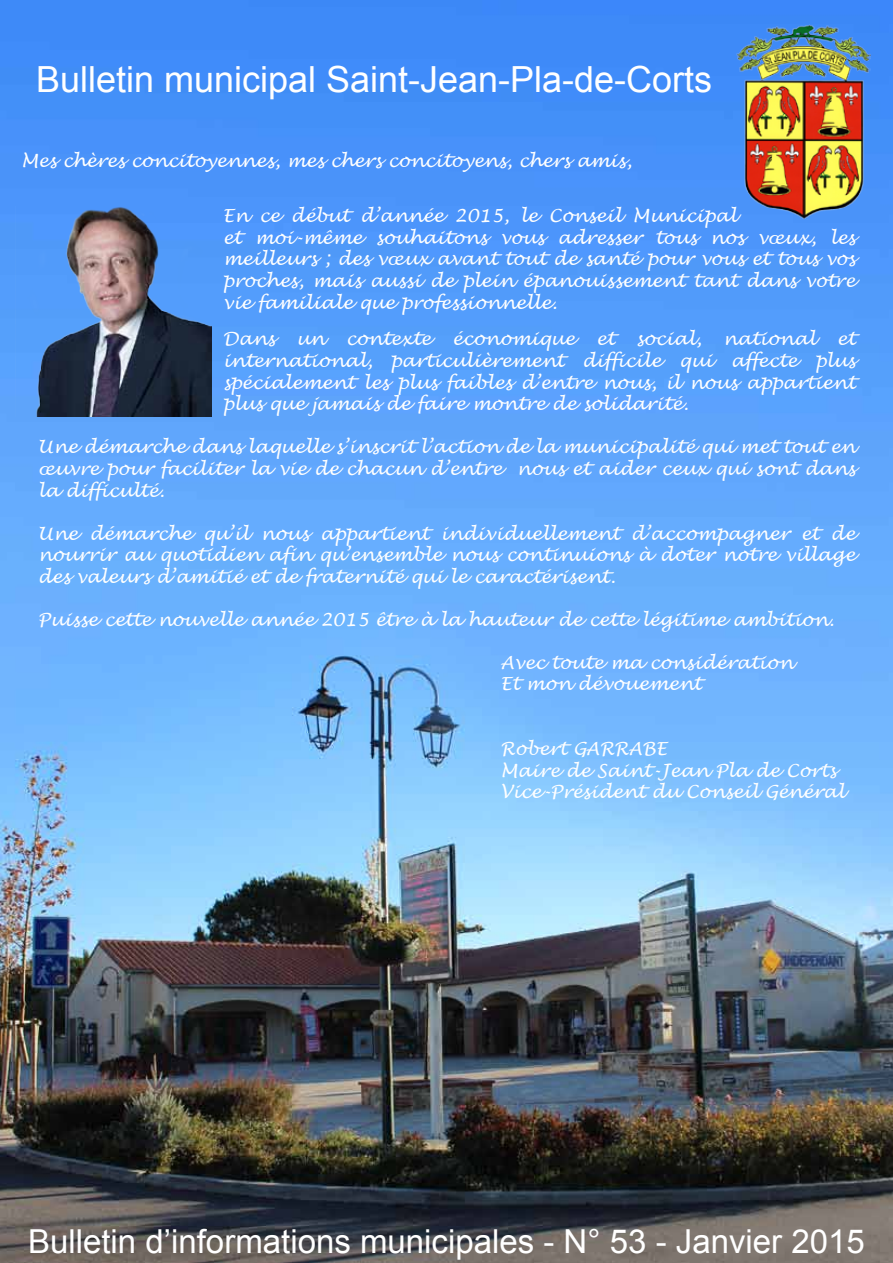
<style>
.page{position:relative;width:893px;height:1263px;background:#fff}
.page>*{position:absolute;margin:0;border:0;box-sizing:border-box;transform-origin:0 0}
.t1{font:36px "Arial";color:#fff}
.t2{font:33px "Arial";color:#fff}
.t3{font:italic 18px/21.6px "Lucida Handwriting";color:#fff;text-align:justify}
</style>
<div class="page">
<img style="left:0;top:0;width:893px;height:1263px">
<img style="left:737px;top:21px;width:133px;height:200px">
<img style="left:15px;top:207px;width:197px;height:210px">
<h1 class="t1" style="left:36px;top:56px;width:678px">Bulletin municipal Saint-Jean-Pla-de-Corts</h1>
<p class="t3" style="left:21px;top:151px;width:612px">Mes chères concitoyennes, mes chers concitoyens, chers amis,</p>
<p class="t3" style="left:223px;top:206px;width:634px;text-align:left">En ce début d’année 2015, le Conseil Municipal<br>et moi-même souhaitons vous adresser tous nos vœux, les meilleurs ; des vœux avant tout de santé pour vous et tous vos proches, mais aussi de plein épanouissement tant dans votre vie familiale que professionnelle.</p>
<p class="t3" style="left:223px;top:329px;width:634px">Dans un contexte économique et social, national et international, particulièrement difficile qui affecte plus spécialement les plus faibles d’entre nous, il nous appartient plus que jamais de faire montre de solidarité.</p>
<p class="t3" style="left:38px;top:437px;width:819px">Une démarche dans laquelle s’inscrit l’action de la municipalité qui met tout en œuvre pour faciliter la vie de chacun d’entre nous et aider ceux qui sont dans la difficulté.</p>
<p class="t3" style="left:38px;top:523px;width:819px">Une démarche qu’il nous appartient individuellement d’accompagner et de nourrir au quotidien afin qu’ensemble nous continuions à doter notre village des valeurs d’amitié et de fraternité qui le caractérisent.</p>
<p class="t3" style="left:38px;top:610px;width:798px">Puisse cette nouvelle année 2015 être à la hauteur de cette légitime ambition.</p>
<p class="t3" style="left:500px;top:652px;width:294px">Avec toute ma considération<br>Et mon dévouement</p>
<p class="t3" style="left:500px;top:738px;width:346px;text-align:left">Robert GARRABE<br>Maire de Saint-Jean Pla de Corts<br>Vice-Président du Conseil Général</p>
<h2 class="t2" style="left:28px;top:1219px;width:838px">Bulletin d’informations municipales - N° 53 - Janvier 2015</h2>
</div>
